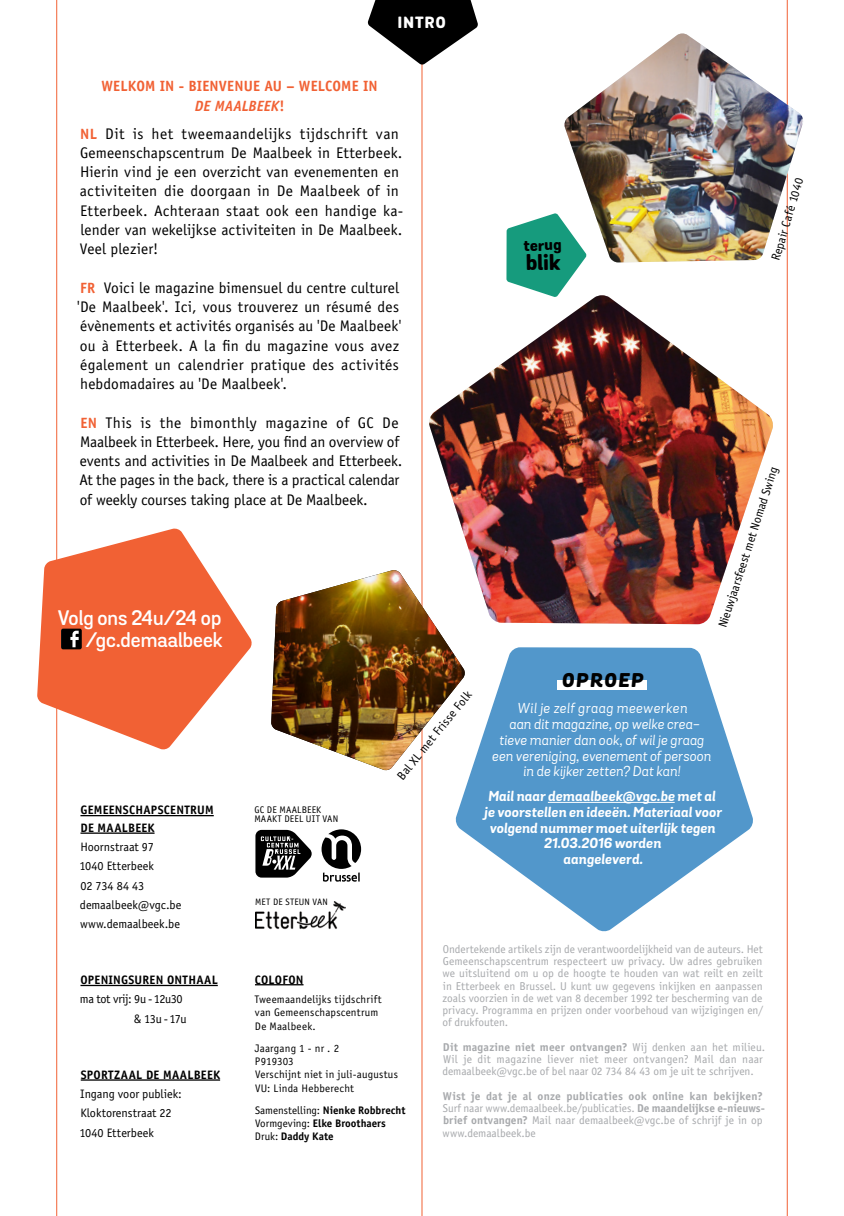
<style>
.page{position:relative;width:844px;height:1216px;background:#fff}
.page>*{position:absolute;margin:0;border:0;box-sizing:border-box;transform-origin:0 0}
.t1{font:800 21.7px "Grota Sans Rounded";color:#000}
.t2{font:600 20.3px/22.1px "Grota Sans Rounded";color:#fff;text-align:right}
.t3{font:italic 800 19.25px "Grota Sans Rounded";letter-spacing:.095em;color:#000}
.t4{font:800 15.75px "Grota Sans Rounded";letter-spacing:.075em;color:#fff}
.t5{font:800 15.75px "Grota Sans Rounded";color:#000}
.t6{font:15.4px/19.2px "Officina Sans Std";letter-spacing:.01em;color:#000}
.t7{font:700 14.88px/19.2px "Officina Sans Std";letter-spacing:.01em;color:#f16134;text-align:center}
.t8{font:italic 14px/15.8px "Grota Sans Rounded";letter-spacing:.01em;color:#fff;text-align:center}
.t9{font:italic 700 14px/15.8px "Grota Sans Rounded";letter-spacing:.01em;color:#fff;text-align:center}
.t10{font:12.25px/19.2px "Officina Sans Std";letter-spacing:-.005em;color:#000}
.t11{font:700 12.25px/17.5px "Officina Sans Std";letter-spacing:.02em;color:#000}
.t12{font:12.25px/19.2px "Officina Sans Std";letter-spacing:-.03em;color:#000}
.t13{font:11.38px/12.2px "Officina Sans Std";color:#a7a9ac}
.t14{font:11.03px/13.3px "Officina Sans Std";letter-spacing:.02em;color:#000}
.t15{font:700 11.03px/13px "Officina Sans Std";color:#000}
.t16{font:9.62px/9.6px "Officina Sans Std";letter-spacing:.01em;color:#000}
.t17{font:9.28px "Officina Sans Std";letter-spacing:.02em;color:#000}
.s1{font-style:italic}
.s2{font-weight:700;font-size:14.88px;color:#f16134}
.s3{font-weight:400}
.s4{font-weight:700}
</style>
<div class="page">
<hr style="left:80px;top:815px;width:134px;height:1px;background:#000">
<hr style="left:80px;top:832px;width:74px;height:1px;background:#000">
<hr style="left:80px;top:984px;width:138px;height:2px;background:#000">
<hr style="left:81px;top:1079px;width:139px;height:1px;background:#000">
<hr style="left:255px;top:984px;width:48px;height:1px;background:#000">
<svg style="left:321px;top:829px;width:40px;height:52px"></svg>
<svg style="left:255px;top:829px;width:56px;height:48px"></svg>
<img style="left:255px;top:901px;width:90px;height:29px">
<hr style="left:421px;top:0;width:1px;height:1215px;background:#f16134">
<hr style="left:786px;top:0;width:1px;height:1215px;background:#f16134">
<hr style="left:56px;top:0;width:1px;height:1215px;background:#f16134">
<svg style="left:367px;top:0;width:111px;height:65px"></svg>
<img style="left:429px;top:295px;width:344px;height:329px">
<svg style="left:506px;top:213px;width:80px;height:84px"></svg>
<img style="left:271px;top:570px;width:194px;height:200px">
<img style="left:563px;top:33px;width:240px;height:229px">
<svg style="left:454px;top:647px;width:299px;height:284px;fill:#5297cb"></svg>
<div style="left:557px;top:680px;width:89px;height:10px;background:#fff"></div>
<hr style="left:547px;top:802px;width:127px;height:1px;background:#fff">
<svg style="left:37px;top:528px;width:215px;height:222px;fill:#f16134"></svg>
<svg style="left:61px;top:628px;width:21px;height:21px"></svg>
<p class="t4" style="left:398px;top:13px;width:49px">INTRO</p>
<p class="t7" style="left:101px;top:77px;width:277px">WELKOM IN - BIENVENUE AU – WELCOME IN<br><span class="s1">DE MAALBEEK</span>!</p>
<p class="t6" style="left:80px;top:124px;width:325px"><span class="s2">NL</span> Dit is het tweemaandelijks tijdschrift van Gemeenschapscentrum De Maalbeek in Etterbeek.<br>Hierin vind je een overzicht van evenementen en activiteiten die doorgaan in De Maalbeek of in Etterbeek. Achteraan staat ook een handige ka&shy;lender van wekelijkse activiteiten in De Maalbeek.<br>Veel plezier!</p>
<p class="t6" style="left:77px;top:278px;width:325px"><span class="s2">FR</span> Voici le magazine bimensuel du centre culturel 'De Maalbeek'. Ici, vous trouverez un résumé des évènements et activités organisés au 'De Maalbeek' ou à Etterbeek. A la fin du magazine vous avez également un calendrier pratique des activités hebdomadaires au 'De Maalbeek'.</p>
<p class="t6" style="left:79px;top:413px;width:324px"><span class="s2">EN</span> This is the bimonthly magazine of GC De Maalbeek in Etterbeek. Here, you find an overview of events and activities in De Maalbeek and Etterbeek.<br>At the pages in the back, there is a practical calendar of weekly courses taking place at De Maalbeek.</p>
<h2 class="t2" style="left:58px;top:607px;width:166px">Volg ons 24u/24 op /gc.demaalbeek</h2>
<p class="t11" style="left:80px;top:801px;width:135px">GEMEENSCHAPSCENTRUM<br>DE MAALBEEK</p>
<p class="t10" style="left:79px;top:837px;width:103px">Hoornstraat 97<br>1040 Etterbeek<br>02 734 84 43 demaalbeek@vgc.be www.demaalbeek.be</p>
<p class="t16" style="left:254px;top:804px;width:85px">GC DE MAALBEEK<br>MAAKT DEEL UIT VAN</p>
<p class="t17" style="left:255px;top:896px;width:74px">MET DE STEUN VAN</p>
<p class="t10" style="left:392px;top:772px;width:112px;rotate:-51deg">Bal XL met Frisse Folk</p>
<p class="t5" style="left:523px;top:235px;width:39px;rotate:-1deg">terug</p>
<h1 class="t1" style="left:525px;top:249px;width:36px;rotate:-1deg">blik</h1>
<p class="t10" style="left:765px;top:257px;width:87px;rotate:-73deg">Repair Café 1040</p>
<p class="t10" style="left:712px;top:624px;width:170px;rotate:-72deg">Nieuwjaarsfeest met Nomad Swing</p>
<p class="t3" style="left:561px;top:668px;width:82px">OPROEP</p>
<p class="t8" style="left:491px;top:701px;width:220px">Wil je zelf graag meewerken<br>aan dit magazine, op welke crea&shy;tieve manier dan ook, of wil je graag een vereniging, evenement of persoon in de kijker zetten? Dat kan!</p>
<p class="t9" style="left:484px;top:789px;width:239px">Mail naar demaalbeek@vgc.be met al je voorstellen en ideeën. Materiaal voor volgend nummer moet uiterlijk tegen<br>21.03.2016 worden<br>aangeleverd.</p>
<p class="t11" style="left:80px;top:971px;width:139px">OPENINGSUREN ONTHAAL</p>
<p class="t12" style="left:134px;top:989px;width:54px;text-indent:-54px">ma tot vrij: 9u - 12u30 &amp; 13u - 17u</p>
<p class="t11" style="left:81px;top:1065px;width:141px">SPORTZAAL DE MAALBEEK</p>
<p class="t10" style="left:79px;top:1084px;width:104px">Ingang voor publiek:<br>Kloktorenstraat 22<br>1040 Etterbeek</p>
<p class="t11" style="left:255px;top:970px;width:50px">COLOFON</p>
<p class="t14" style="left:254px;top:992px;width:129px">Tweemaandelijks tijdschrift van Gemeenschapscentrum<br>De Maalbeek.</p>
<p class="t14" style="left:255px;top:1041px;width:145px">Jaargang 1 - nr . 2<br>P919303<br>Verschijnt niet in juli-augustus<br>VU: Linda Hebberecht</p>
<p class="t15" style="left:255px;top:1103px;width:152px"><span class="s3">Samenstelling:</span> Nienke Robbrecht<br><span class="s3">Vormgeving:</span> Elke Broothaers<br><span class="s3">Druk:</span> Daddy Kate</p>
<p class="t13" style="left:442px;top:942px;width:322px;text-align:justify">Ondertekende artikels zijn de verantwoordelijkheid van de auteurs. Het Gemeenschapscentrum respecteert uw privacy. Uw adres gebruiken we uitsluitend om u op de hoogte te houden van wat reilt en zeilt in Etterbeek en Brussel. U kunt uw gegevens inkijken en aanpassen zoals voorzien in de wet van 8 december 1992 ter bescherming van de privacy. Programma en prijzen onder voorbehoud van wijzigingen en/ of drukfouten.</p>
<p class="t13" style="left:442px;top:1040px;width:324px"><span class="s4">Dit magazine niet meer ontvangen?</span> Wij denken aan het milieu.<br>Wil je dit magazine liever niet meer ontvangen? Mail dan naar demaalbeek@vgc.be of bel naar 02 734 84 43 om je uit te schrijven.</p>
<p class="t13" style="left:442px;top:1089px;width:324px"><span class="s4">Wist je dat je al onze publicaties ook online kan bekijken?<br></span>Surf naar www.demaalbeek.be/publicaties. <span class="s4">De maandelijkse e-nieuws&shy;brief ontvangen?</span> Mail naar demaalbeek@vgc.be of schrijf je in op www.demaalbeek.be</p>
</div>
